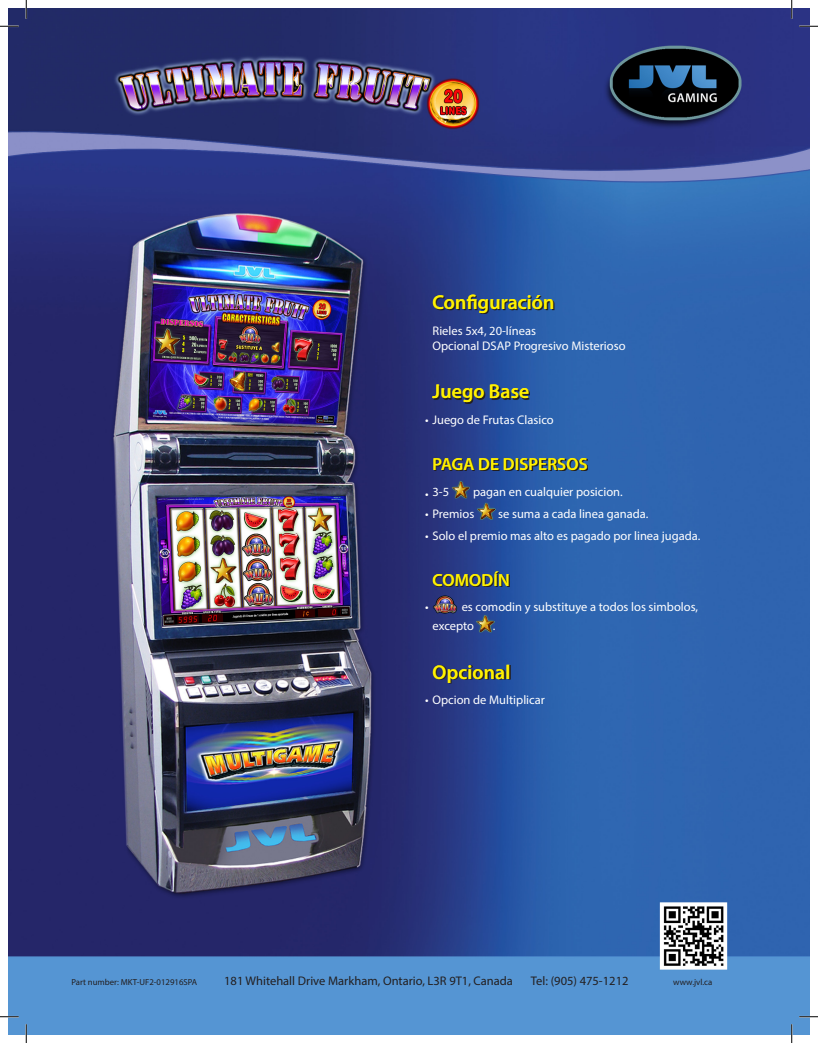
<style>
.page{position:relative;width:818px;height:1043px;background:#fff}
.page>*{position:absolute;margin:0;border:0;box-sizing:border-box;transform-origin:0 0}
.t1{font:600 20px "Myriad Pro";color:#fff101}
.t2{font:600 17.5px "Myriad Pro";color:#fff101}
.t3{font:12.5px "Myriad Pro";color:#fff}
.t4{font:12.5px "Myriad Pro";color:#231f20}
.t5{font:8.75px "Myriad Pro";color:#231f20}
</style>
<div class="page">
<img style="left:9px;top:9px;width:800px;height:1025px">
<svg style="left:434px;top:295px;width:120px;height:19px;background:#253f77"></svg>
<svg style="left:433px;top:385px;width:96px;height:18px;background:#253970"></svg>
<svg style="left:434px;top:665px;width:76px;height:18px"></svg>
<svg style="left:434px;top:459px;width:154px;height:12px;background:#253a67"></svg>
<svg style="left:434px;top:572px;width:75px;height:15px"></svg>
<img style="left:444px;top:473px;width:34px;height:33px">
<img style="left:469px;top:495px;width:34px;height:33px">
<img style="left:469px;top:607px;width:33px;height:33px">
<img style="left:428px;top:589px;width:33px;height:31px">
<svg style="left:0;top:25px;width:19px;height:2px"></svg>
<svg style="left:799px;top:25px;width:19px;height:2px"></svg>
<svg style="left:0;top:1015px;width:19px;height:2px"></svg>
<svg style="left:799px;top:1015px;width:19px;height:2px"></svg>
<svg style="left:25px;top:0;width:2px;height:19px"></svg>
<svg style="left:25px;top:1024px;width:2px;height:18px"></svg>
<svg style="left:790px;top:0;width:2px;height:19px"></svg>
<svg style="left:790px;top:1024px;width:2px;height:18px"></svg>
<p class="t1" style="left:432px;top:289px;width:124px">Configuración</p>
<p class="t3" style="left:432px;top:322px;width:105px">Rieles 5x4, 20-líneas</p>
<p class="t3" style="left:432px;top:337px;width:194px">Opcional DSAP Progresivo Misterioso</p>
<p class="t1" style="left:432px;top:379px;width:98px">Juego Base</p>
<p class="t3" style="left:425px;top:412px;width:130px">• Juego de Frutas Clasico</p>
<p class="t2" style="left:432px;top:453px;width:157px">PAGA DE DISPERSOS</p>
<p class="t3" style="left:432px;top:483px;width:18px">3-5</p>
<p class="t3" style="left:473px;top:483px;width:151px">pagan en cualquier posicion.</p>
<p class="t3" style="left:425px;top:505px;width:51px">• Premios</p>
<p class="t3" style="left:498px;top:505px;width:152px">se suma a cada linea ganada.</p>
<p class="t3" style="left:425px;top:528px;width:277px">• Solo el premio mas alto es pagado por linea jugada.</p>
<p class="t3" style="left:425px;top:486px;width:5px">•</p>
<p class="t2" style="left:432px;top:568px;width:79px">COMODÍN</p>
<p class="t3" style="left:461px;top:599px;width:238px">es comodin y substituye a todos los simbolos,</p>
<p class="t3" style="left:432px;top:618px;width:43px">excepto</p>
<p class="t3" style="left:492px;top:618px;width:4px">.</p>
<p class="t3" style="left:425px;top:599px;width:5px">•</p>
<p class="t1" style="left:432px;top:659px;width:79px">Opcional</p>
<p class="t3" style="left:425px;top:692px;width:121px">• Opcion de Multiplicar</p>
<p class="t5" style="left:71px;top:976px;width:127px">Part number: MKT-UF2-012916SPA</p>
<p class="t4" style="left:224px;top:973px;width:290px">181 Whitehall Drive Markham, Ontario, L3R 9T1, Canada</p>
<p class="t4" style="left:531px;top:973px;width:99px">Tel: (905) 475-1212</p>
<p class="t5" style="left:673px;top:976px;width:41px">www.jvl.ca</p>
</div>
